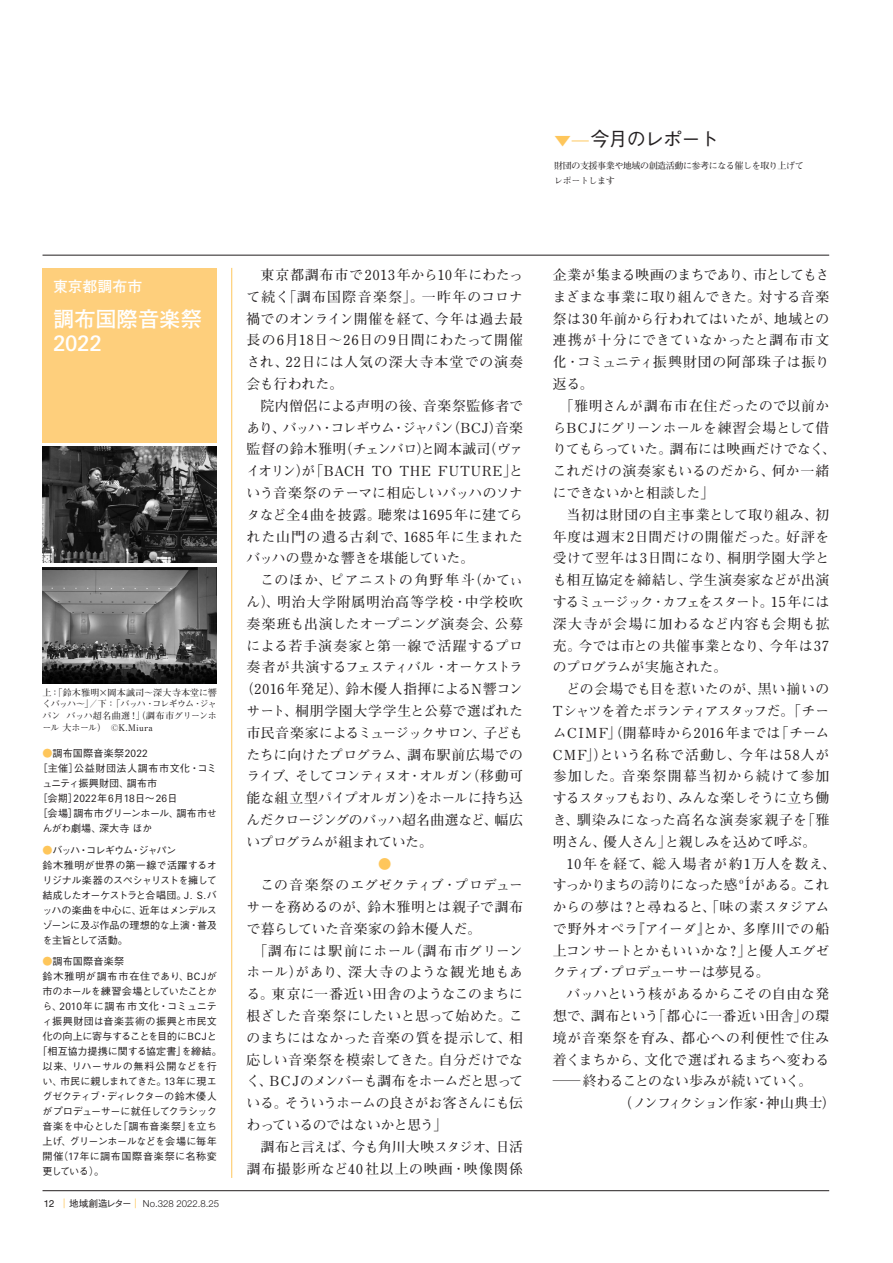
<style>
.page{position:relative;width:893px;height:1263px;background:#fff}
.page>*{position:absolute;margin:0;border:0;box-sizing:border-box;transform-origin:0 0}
.左肩色見出し{font:700 21.3px/24.5px "Futo Go B101 Pro";color:#fff}
.右肩見出し{font:500 19.2px "Gothic BBB Pro";letter-spacing:-.05em;color:#231f20}
.ノーマル{font:300 17.1px "Ryumin Pro";color:#fec65b}
.情報-cu見出し{font:700 14.85px "Futo Go B101 Pro";color:#fff}
.本文2{font:700 13.8px/21.8px "Futo Min A101 Pro";letter-spacing:.005em;color:#231f20;text-align:justify}
.本文2-2{font:700 13.8px "Futo Min A101 Pro";letter-spacing:-.065em;color:#231f20}
.本文2-3{font:700 13.8px "Futo Min A101 Pro";letter-spacing:.07em;color:#231f20}
.本文2-4{font:700 13.8px "Futo Min A101 Pro";letter-spacing:.03em;color:#231f20}
.本文2-5{font:700 13.8px "Futo Min A101 Pro";letter-spacing:-.045em;color:#231f20}
.本文2-6{font:700 13.8px "Futo Min A101 Pro";letter-spacing:-.015em;color:#231f20}
.本文2-7{font:700 13.8px "Futo Min A101 Pro";letter-spacing:-.05em;color:#231f20}
.本文2-8{font:700 13.8px "Futo Min A101 Pro";letter-spacing:.04em;color:#231f20}
.本文2-9{font:700 13.8px "Futo Min A101 Pro";letter-spacing:.05em;color:#231f20}
.本文2-10{font:700 13.8px "Futo Min A101 Pro";letter-spacing:-.06em;color:#231f20}
.本文2-11{font:700 13.8px "Futo Min A101 Pro";letter-spacing:-.04em;color:#231f20}
.本文2-12{font:700 13.35px "Futo Min A101 Pro";color:#fec65b}
.データ{font:500 10.05px/15px "Gothic BBB Pro";letter-spacing:-.01em;color:#231f20;text-align:justify}
.データ-2{font:500 10.05px/15px "Gothic BBB Pro";letter-spacing:-.035em;color:#231f20}
.データ-3{font:500 10.05px/15px "Gothic BBB Pro";letter-spacing:.03em;color:#231f20}
.データ-4{font:500 10.05px "Gothic BBB Pro";letter-spacing:.015em;color:#231f20}
.データ-5{font:500 10.05px "Gothic BBB Pro";letter-spacing:.065em;color:#231f20}
.データ-6{font:500 10.05px "Gothic BBB Pro";letter-spacing:-.03em;color:#231f20}
.データ-7{font:500 10.05px "Gothic BBB Pro";letter-spacing:.07em;color:#231f20}
.データ-8{font:500 10.05px "Gothic BBB Pro";letter-spacing:-.05em;color:#231f20}
.データ-9{font:500 10.05px "Gothic BBB Pro";letter-spacing:-.045em;color:#231f20}
.データ-10{font:500 10.05px "Gothic BBB Pro";letter-spacing:-.04em;color:#231f20}
.データ-11{font:500 10.05px "Gothic BBB Pro";letter-spacing:.055em;color:#231f20}
.データ-12{font:500 10.05px "Gothic BBB Pro";letter-spacing:.025em;color:#231f20}
.データ-13{font:500 10.05px "Gothic BBB Pro";letter-spacing:.035em;color:#231f20}
.データ-14{font:500 10.05px "Gothic BBB Pro";letter-spacing:-.11em;color:#231f20}
.ノーマル-2{font:300 9.6px "Helvetica Neue LT Std";color:#231f20}
.キャプション{font:700 9px/11.7px "Futo Min A101 Pro";letter-spacing:-.03em;color:#231f20;text-align:justify}
.右肩キャプ{font:700 9px "Futo Min A101 Pro";letter-spacing:-.05em;color:#231f20}
.s1{font-family:"Linotype Univers Basic";font-weight:500}
.s2{color:#fec65b}
.s3{font-family:"Linotype Univers Basic";font-weight:400}
.s4{font-family:"Helvetica Now Text";font-weight:400}
.s5{font-family:"Futo Min A101 Pro";font-weight:700;color:#fec65b}
.s6{font-family:"Gothic BBB Pro";font-weight:500}
</style>
<div class="page">
<hr style="left:43px;top:255px;width:786px;height:1px;background:#231f20">
<div style="left:43px;top:268px;width:174px;height:174px;background:#fecf7c"></div>
<img style="left:43px;top:567px;width:174px;height:116px">
<img style="left:43px;top:446px;width:174px;height:117px">
<hr style="left:43px;top:1190px;width:786px;height:1px;background:#231f20">
<hr style="left:231px;top:268px;width:1px;height:910px;background:#fec65b">
<p class="右肩見出し" style="left:590px;top:123px;width:130px">今月のレポート</p>
<p class="右肩キャプ" style="left:554px;top:158px;width:251px">財団の支援事業や地域の創造活動に参考になる催しを取り上げて</p>
<p class="右肩キャプ" style="left:554px;top:174px;width:62px">レポートします</p>
<p class="ノーマル" style="left:554px;top:126px;width:36px">▼—</p>
<p class="情報-cu見出し" style="left:53px;top:274px;width:91px">東京都調布市</p>
<p class="左肩色見出し" style="left:53px;top:304px;width:150px">調布国際音楽祭<br><span class="s1">2022</span></p>
<p class="キャプション" style="left:43px;top:685px;width:176px">上：「鈴木雅明×岡本誠司〜深大寺本堂に響くバッハ〜」／下：「バッハ・コレギウム・ジャパン　バッハ超名曲選！」（調布市グリーンホール大ホール）　©K.Miura</p>
<p class="データ-4" style="left:43px;top:745px;width:107px"><span class="s2">●</span>調布国際音楽祭<span class="s3">2022</span></p>
<p class="データ-3" style="left:43px;top:760px;width:176px;text-indent:-5px">［主催］公益財団法人調布市文化・コミュニティ振興財団、調布市</p>
<p class="データ" style="left:37px;top:790px;width:142px">［会期］<span class="s3">2022</span>年<span class="s3">6</span>月<span class="s3">18</span>日～<span class="s3">26</span>日</p>
<p class="データ-2" style="left:43px;top:805px;width:176px;text-indent:-5px">［会場］調布市グリーンホール、調布市せんがわ劇場、深大寺ほか</p>
<p class="データ-14" style="left:43px;top:842px;width:135px"><span class="s2">●</span>バッハ・コレギウム・ジャパン</p>
<p class="データ" style="left:43px;top:856px;width:176px">鈴木雅明が世界の第一線で活躍するオリジナル楽器のスペシャリストを擁して結成したオーケストラと合唱団。<span class="s3">J. S.</span>バッハの楽曲を中心に、近年はメンデルスゾーンに及ぶ作品の理想的な上演・普及を主旨として活動。</p>
<p class="データ-4" style="left:43px;top:953px;width:83px"><span class="s2">●</span>調布国際音楽祭</p>
<p class="データ-7" style="left:43px;top:968px;width:176px">鈴木雅明が調布市在住であり、<span class="s3">BCJ</span>が</p>
<p class="データ-8" style="left:43px;top:983px;width:176px">市のホールを練習会場としていたことか</p>
<p class="データ-5" style="left:43px;top:998px;width:176px">ら、<span class="s3">2010</span>年に調布市文化・コミュニテ</p>
<p class="データ-12" style="left:43px;top:1013px;width:176px">ィ振興財団は音楽芸術の振興と市民文</p>
<p class="データ-2" style="left:43px;top:1028px;width:176px">化の向上に寄与することを目的に<span class="s3">BCJ</span>と</p>
<p class="データ" style="left:37px;top:1043px;width:186px">「相互協力提携に関する協定書」を締結。</p>
<p class="データ-13" style="left:43px;top:1058px;width:176px">以来、リハーサルの無料公開などを行</p>
<p class="データ-6" style="left:43px;top:1073px;width:176px">い、市民に親しまれてきた。<span class="s3">13</span>年に現エ</p>
<p class="データ-9" style="left:43px;top:1088px;width:176px">グゼクティブ・ディレクターの鈴木優人</p>
<p class="データ-10" style="left:43px;top:1103px;width:176px">がプロデューサーに就任してクラシック</p>
<p class="データ" style="left:43px;top:1118px;width:176px">音楽を中心とした「調布音楽祭」を立ち</p>
<p class="データ-2" style="left:43px;top:1133px;width:176px">上げ、グリーンホールなどを会場に毎年</p>
<p class="データ-11" style="left:43px;top:1148px;width:176px">開催（<span class="s3">17</span>年に調布国際音楽祭に名称変</p>
<p class="データ" style="left:43px;top:1163px;width:63px">更している）。</p>
<p class="ノーマル-2" style="left:44px;top:1198px;width:177px"><span class="s4">12</span> <span class="s5">｜</span><span class="s6">地域創造レター</span><span class="s5">｜</span> No.328 2022.8.25</p>
<p class="本文2" style="left:247px;top:262px;width:278px;text-indent:14px">東京都調布市で2013年から10年にわたって続く「調布国際音楽祭」。一昨年のコロナ禍でのオンライン開催を経て、今年は過去最長の6月18日〜26日の9日間にわたって開催され、22日には人気の深大寺本堂での演奏会も行われた。</p>
<p class="本文2" style="left:247px;top:393px;width:278px;text-indent:14px">院内僧侶による声明の後、音楽祭監修者であり、バッハ・コレギウム・ジャパン（BCJ）音楽監督の鈴木雅明（チェンバロ）と岡本誠司（ヴァイオリン）が「BACH TO THE FUTURE」という音楽祭のテーマに相応しいバッハのソナタなど全4曲を披露。聴衆は1695年に建てられた山門の遺る古刹で、1685年に生まれたバッハの豊かな響きを堪能していた。</p>
<p class="本文2-9" style="left:260px;top:569px;width:264px">このほか、ピアニストの角野隼斗（かてぃ</p>
<p class="本文2-3" style="left:247px;top:591px;width:278px">ん）、明治大学附属明治高等学校・中学校吹</p>
<p class="本文2" style="left:247px;top:611px;width:278px">奏楽班も出演したオープニング演奏会、公募</p>
<p class="本文2-3" style="left:247px;top:635px;width:278px">による若手演奏家と第一線で活躍するプロ</p>
<p class="本文2-5" style="left:247px;top:656px;width:278px">奏者が共演するフェスティバル・オーケストラ</p>
<p class="本文2-4" style="left:240px;top:678px;width:285px">（2016年発足）、鈴木優人指揮によるN響コン</p>
<p class="本文2-8" style="left:247px;top:700px;width:278px">サート、桐朋学園大学学生と公募で選ばれた</p>
<p class="本文2-2" style="left:247px;top:722px;width:278px">市民音楽家によるミュージックサロン、子ども</p>
<p class="本文2" style="left:247px;top:742px;width:278px">たちに向けたプログラム、調布駅前広場での</p>
<p class="本文2-2" style="left:247px;top:765px;width:278px">ライブ、そしてコンティヌオ・オルガン（移動可</p>
<p class="本文2-6" style="left:247px;top:787px;width:278px">能な組立型パイプオルガン）をホールに持ち込</p>
<p class="本文2-7" style="left:247px;top:809px;width:278px">んだクロージングのバッハ超名曲選など、幅広</p>
<p class="本文2-11" style="left:247px;top:831px;width:188px">いプログラムが組まれていた。</p>
<p class="本文2-12" style="left:378px;top:853px;width:15px">●</p>
<p class="本文2" style="left:247px;top:872px;width:278px;text-indent:14px">この音楽祭のエグゼクティブ・プロデューサーを務めるのが、鈴木雅明とは親子で調布で暮らしていた音楽家の鈴木優人だ。</p>
<p class="本文2" style="left:247px;top:938px;width:278px;text-indent:7px">「調布には駅前にホール（調布市グリーンホール）があり、深大寺のような観光地もある。東京に一番近い田舎のようなこのまちに根ざした音楽祭にしたいと思って始めた。このまちにはなかった音楽の質を提示して、相応しい音楽祭を模索してきた。自分だけでなく、BCJのメンバーも調布をホームだと思っている。そういうホームの良さがお客さんにも伝わっているのではないかと思う」</p>
<p class="本文2" style="left:247px;top:1134px;width:278px;text-align:right">調布と言えば、今も角川大映スタジオ、日活調布撮影所など40社以上の映画・映像関係</p>
<p class="本文2" style="left:553px;top:262px;width:278px">企業が集まる映画のまちであり、市としてもさまざまな事業に取り組んできた。対する音楽祭は30年前から行われてはいたが、地域との連携が十分にできていなかったと調布市文化・コミュニティ振興財団の阿部珠子は振り返る。</p>
<p class="本文2" style="left:553px;top:393px;width:285px;text-align:left;text-indent:7px">「雅明さんが調布市在住だったので以前からBCJにグリーンホールを練習会場として借りてもらっていた。調布には映画だけでなく、これだけの演奏家もいるのだから、何か一緒にできないかと相談した」</p>
<p class="本文2" style="left:553px;top:502px;width:278px;text-indent:14px">当初は財団の自主事業として取り組み、初年度は週末2日間だけの開催だった。好評を受けて翌年は3日間になり、桐朋学園大学とも相互協定を締結し、学生演奏家などが出演するミュージック・カフェをスタート。15年には深大寺が会場に加わるなど内容も会期も拡充。今では市との共催事業となり、今年は37のプログラムが実施された。</p>
<p class="本文2" style="left:553px;top:676px;width:278px;text-indent:14px">どの会場でも目を惹いたのが、黒い揃いのTシャツを着たボランティアスタッフだ。「チームCIMF」（開幕時から2016年までは「チームCMF」）という名称で活動し、今年は58人が参加した。音楽祭開幕当初から続けて参加するスタッフもおり、みんな楽しそうに立ち働き、馴染みになった高名な演奏家親子を「雅明さん、優人さん」と親しみを込めて呼ぶ。</p>
<p class="本文2" style="left:553px;top:851px;width:285px;text-align:left;text-indent:14px">10年を経て、総入場者が約1万人を数え、すっかりまちの誇りになった感ºÍがある。これからの夢は？と尋ねると、「味の素スタジアムで野外オペラ『アイーダ』とか、多摩川での船上コンサートとかもいいかな？」と優人エグゼクティブ・プロデューサーは夢見る。</p>
<p class="本文2" style="left:553px;top:981px;width:278px;text-indent:14px">バッハという核があるからこその自由な発想で、調布という「都心に一番近い田舎」の環境が音楽祭を育み、都心への利便性で住み着くまちから、文化で選ばれるまちへ変わる─終わることのない歩みが続いていく。</p>
<p class="本文2-10" style="left:618px;top:1092px;width:219px">（ノンフィクション作家・神山典士）</p>
</div>
